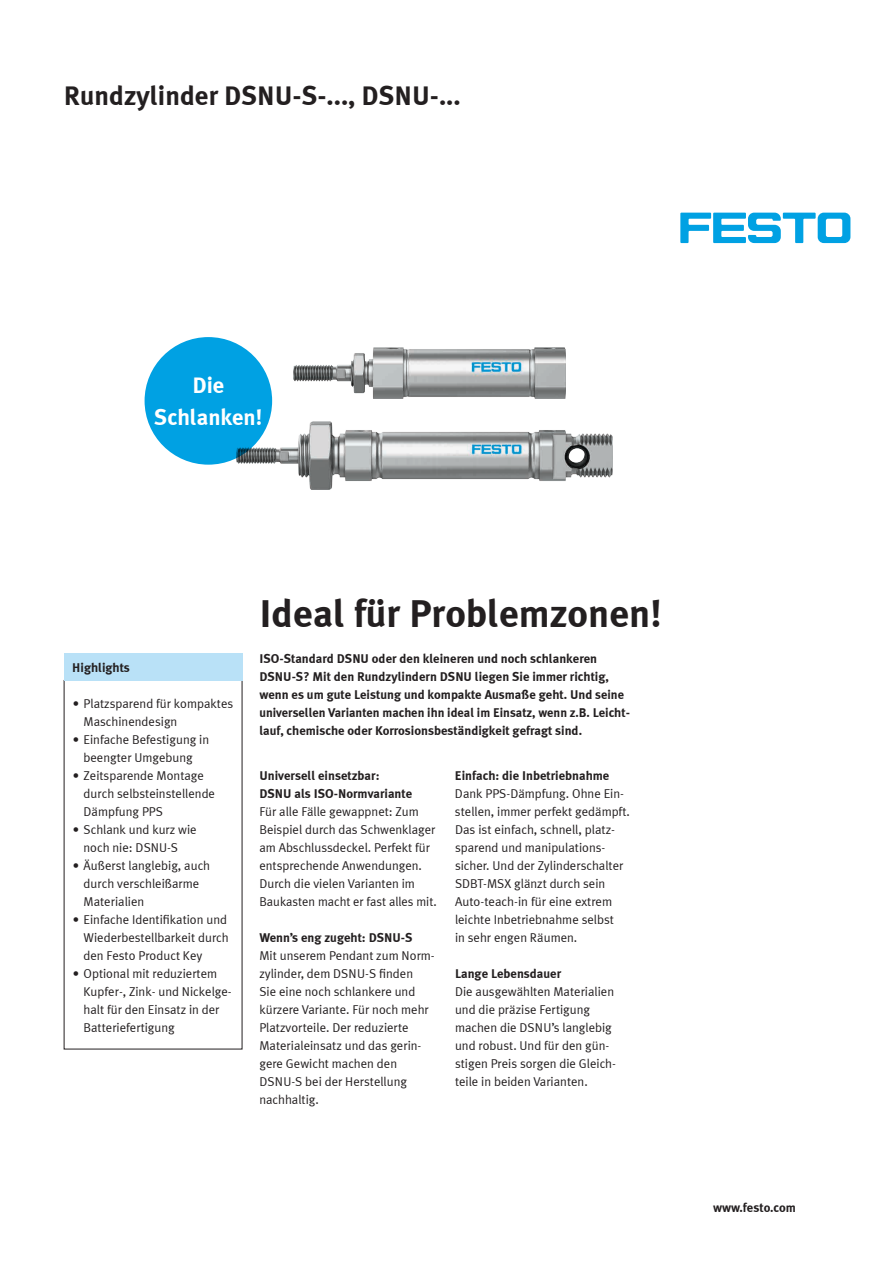
<style>
.page{position:relative;width:893px;height:1263px;background:#fff}
.page>*{position:absolute;margin:0;border:0;box-sizing:border-box;transform-origin:0 0}
.t1{font:700 39px "Meta Plus LF";color:#231f20}
.t2{font:700 27px "Meta Plus LF";color:#231f20}
.t3{font:700 22.5px/31.5px "Meta Plus LF";color:#fff;text-align:center}
.t4{font:12.75px/18px "Meta Plus LF";color:#231f20}
.t5{font:700 12.75px/18px "Meta Plus LF";color:#231f20}
</style>
<div class="page">
<svg style="left:680px;top:213px;width:170px;height:30px"></svg>
<div style="left:64px;top:654px;width:178px;height:27px;background:#b9e1f7"></div>
<img style="left:237px;top:421px;width:375px;height:69px">
<img style="left:293px;top:348px;width:273px;height:51px">
<div style="left:145px;top:337px;width:127px;height:128px;background:#00a1e3;border-radius:50%"></div>
<h2 class="t2" style="left:64px;top:79px;width:398px">Rundzylinder DSNU-S-..., DSNU-...</h2>
<h3 class="t3" style="left:154px;top:369px;width:110px">Die<br>Schlanken!</h3>
<p class="t5" style="left:72px;top:658px;width:59px">Highlights</p>
<p class="t4" style="left:84px;top:694px;width:151px;text-indent:-11px">• Platzsparend für kompaktes<br>Maschinendesign</p>
<p class="t4" style="left:73px;top:730px;width:138px;text-align:center">• Einfache Befestigung in beengter Umgebung</p>
<p class="t4" style="left:84px;top:766px;width:133px;text-indent:-11px">• Zeitsparende Montage durch selbsteinstellende<br>Dämpfung PPS</p>
<p class="t4" style="left:84px;top:820px;width:115px;text-indent:-11px">• Schlank und kurz wie noch nie: DSNU-S</p>
<p class="t4" style="left:84px;top:856px;width:128px;text-indent:-11px">• Äußerst langlebig, auch durch verschleißarme<br>Materialien</p>
<p class="t4" style="left:84px;top:910px;width:147px;text-indent:-11px">• Einfache Identifikation und<br>Wiederbestellbarkeit durch den Festo Product Key</p>
<p class="t4" style="left:84px;top:964px;width:150px;text-indent:-11px">• Optional mit reduziertem<br>Kupfer-, Zink- und Nickelge&shy;halt für den Einsatz in der<br>Batteriefertigung</p>
<h1 class="t1" style="left:259px;top:588px;width:404px">Ideal für Problemzonen!</h1>
<p class="t5" style="left:259px;top:649px;width:372px">ISO-Standard DSNU oder den kleineren und noch schlankeren DSNU-S? Mit den Rundzylindern DSNU liegen Sie immer richtig, wenn es um gute Leistung und kompakte Ausmaße geht. Und seine universellen Varianten machen ihn ideal im Einsatz, wenn z.B. Leicht&shy;lauf, chemische oder Korrosionsbeständigkeit gefragt sind.</p>
<p class="t5" style="left:259px;top:766px;width:154px">Universell einsetzbar:<br>DSNU als ISO-Normvariante</p>
<p class="t4" style="left:259px;top:802px;width:179px">Für alle Fälle gewappnet: Zum<br>Beispiel durch das Schwenklager am Abschlussdeckel. Perfekt für entsprechende Anwendungen.<br>Durch die vielen Varianten im<br>Baukasten macht er fast alles mit.</p>
<p class="t5" style="left:259px;top:928px;width:155px">Wenn’s eng zugeht: DSNU-S</p>
<p class="t4" style="left:259px;top:946px;width:177px">Mit unserem Pendant zum Norm&shy;zylinder, dem DSNU-S finden<br>Sie eine noch schlankere und kürzere Variante. Für noch mehr<br>Platzvorteile. Der reduzierte<br>Materialeinsatz und das gerin&shy;gere Gewicht machen den<br>DSNU-S bei der Herstellung nachhaltig.</p>
<p class="t5" style="left:455px;top:766px;width:156px">Einfach: die Inbetriebnahme</p>
<p class="t4" style="left:455px;top:784px;width:176px">Dank PPS-Dämpfung. Ohne Ein&shy;stellen, immer perfekt gedämpft.<br>Das ist einfach, schnell, platz&shy;sparend und manipulations&shy;sicher. Und der Zylinderschalter<br>SDBT-MSX glänzt durch sein<br>Auto-teach-in für eine extrem leichte Inbetriebnahme selbst<br>in sehr engen Räumen.</p>
<p class="t5" style="left:455px;top:964px;width:108px">Lange Lebensdauer</p>
<p class="t4" style="left:455px;top:982px;width:162px">Die ausgewählten Materialien und die präzise Fertigung machen die DSNU’s langlebig und robust. Und für den gün&shy;stigen Preis sorgen die Gleich&shy;teile in beiden Varianten.</p>
<p class="t5" style="left:713px;top:1198px;width:84px">www.festo.com</p>
</div>
